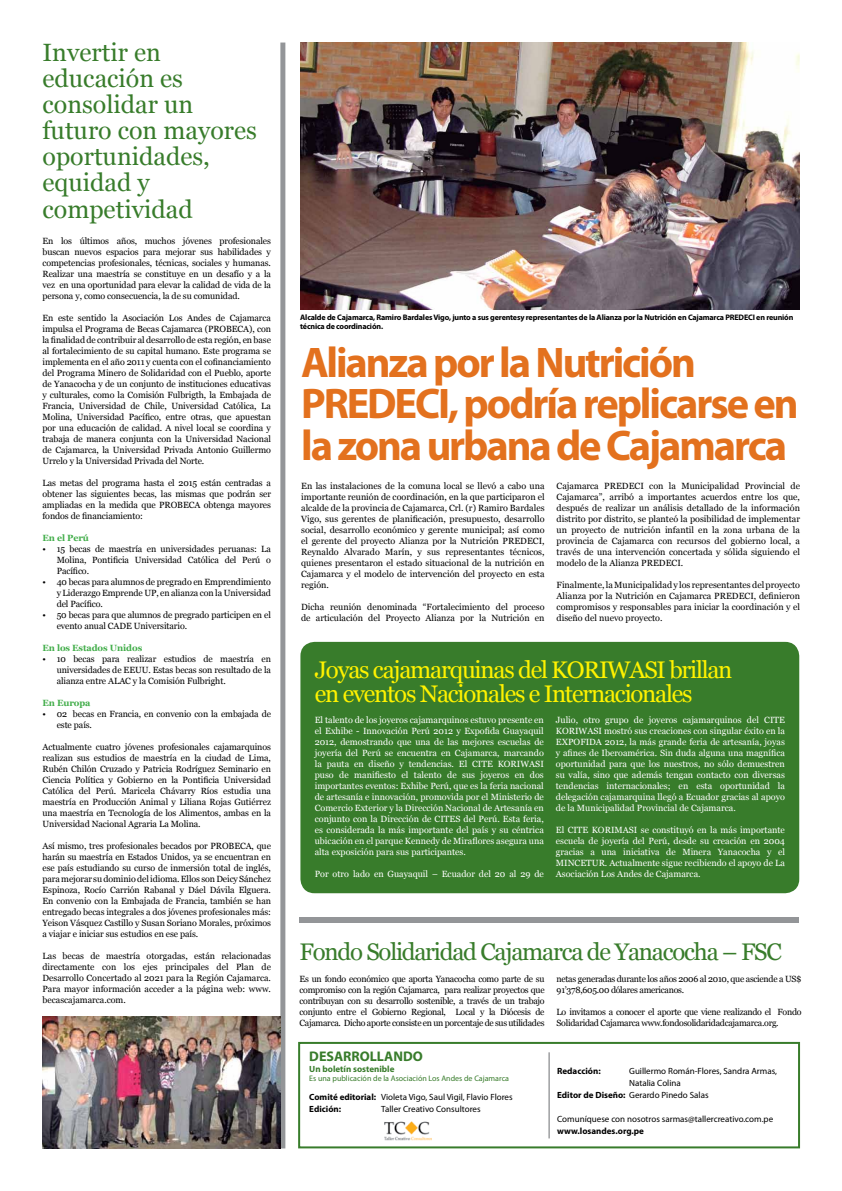
<style>
.page{position:relative;width:842px;height:1191px;background:#fff}
.page>*{position:absolute;margin:0;border:0;box-sizing:border-box;transform-origin:0 0}
.t1{font:700 43px/41.5px "Myriad Pro";letter-spacing:-.05em;color:#e3711e}
.t2{font:25px/26px "Georgia";color:#387c2b}
.t3{font:24px/24px "Georgia";letter-spacing:-.05em;color:#fff200}
.t4{font:24px "Georgia";letter-spacing:-.05em;color:#387c2b}
.t5{font:700 14px "Myriad Pro";color:#387c2b}
.t6{font:9px/11px "Georgia";letter-spacing:-.01em;color:#000;text-align:justify}
.t7{font:9px/11px "Georgia";color:#fff;text-align:justify}
.t8{font:9px/12px "Myriad Pro";color:#000}
.t9{font:9px/11px "Georgia";letter-spacing:-.03em;color:#000}
.t10{font:700 9px "Georgia";letter-spacing:-.01em;color:#41ad49}
.t11{font:700 9px "Myriad Pro";color:#000}
.t12{font:700 9px "Myriad Pro";color:#387c2b}
.t13{font:700 8px/9px "Myriad Pro";letter-spacing:-.02em;color:#000}
.t14{font:8px "Myriad Pro";color:#387c2b}
.s1{font-weight:700}
</style>
<div class="page">
<div style="left:280px;top:43px;width:5px;height:1105px;background:#939598"></div>
<div style="left:298px;top:1042px;width:502px;height:106px;border:2px solid #387c2b"></div>
<div style="left:300px;top:642px;width:499px;height:251px;background:#387c2b;border-radius:14px"></div>
<img style="left:300px;top:43px;width:500px;height:266px">
<img style="left:385px;top:1121px;width:47px;height:19px">
<hr style="left:549px;top:1052px;width:1px;height:86px;background:#6d6e71">
<div style="left:300px;top:917px;width:499px;height:6px;background:#939598"></div>
<img style="left:43px;top:1016px;width:237px;height:132px">
<h2 class="t2" style="left:43px;top:40px;width:216px">Invertir en educación es consolidar un futuro con mayores oportunidades, equidad y competividad</h2>
<p class="t6" style="left:43px;top:235px;width:230px">En los últimos años, muchos jóvenes profesionales buscan nuevos espacios para mejorar sus habilidades y competencias profesionales, técnicas, sociales y humanas.<br>Realizar una maestría se constituye en un desafío y a la vez en una oportunidad para elevar la calidad de vida de la persona y, como consecuencia, la de su comunidad.</p>
<p class="t6" style="left:43px;top:312px;width:230px">En este sentido la Asociación Los Andes de Cajamarca impulsa el Programa de Becas Cajamarca (PROBECA), con la finalidad de contribuir al desarrollo de esta región, en base al fortalecimiento de su capital humano. Este programa se implementa en el año 2011 y cuenta con el cofinanciamiento del Programa Minero de Solidaridad con el Pueblo, aporte de Yanacocha y de un conjunto de instituciones educativas y culturales, como la Comisión Fulbrigth, la Embajada de Francia, Universidad de Chile, Universidad Católica, La Molina, Universidad Pacífico, entre otras, que apuestan por una educación de calidad. A nivel local se coordina y trabaja de manera conjunta con la Universidad Nacional de Cajamarca, la Universidad Privada Antonio Guillermo Urrelo y la Universidad Privada del Norte.</p>
<p class="t6" style="left:43px;top:477px;width:230px">Las metas del programa hasta el 2015 están centradas a obtener las siguientes becas, las mismas que podrán ser ampliadas en la medida que PROBECA obtenga mayores fondos de financiamiento:</p>
<p class="t10" style="left:43px;top:532px;width:48px">En el Perú</p>
<p class="t6" style="left:57px;top:543px;width:216px;text-indent:-14px">• 15 becas de maestría en universidades peruanas: La Molina, Pontificia Universidad Católica del Perú o Pacífico.</p>
<p class="t6" style="left:57px;top:576px;width:216px;text-indent:-14px">• 40 becas para alumnos de pregrado en Emprendimiento y Liderazgo Emprende UP, en alianza con la Universidad del Pacífico.</p>
<p class="t6" style="left:57px;top:609px;width:216px;text-indent:-14px">• 50 becas para que alumnos de pregrado participen en el evento anual CADE Universitario.</p>
<p class="t10" style="left:43px;top:642px;width:101px">En los Estados Unidos</p>
<p class="t6" style="left:57px;top:653px;width:216px;text-indent:-14px">• 10 becas para realizar estudios de maestría en universidades de EEUU. Estas becas son resultado de la alianza entre ALAC y la Comisión Fulbright.</p>
<p class="t10" style="left:43px;top:697px;width:50px">En Europa</p>
<p class="t6" style="left:57px;top:708px;width:216px;text-indent:-14px">• 02 becas en Francia, en convenio con la embajada de este país.</p>
<p class="t6" style="left:43px;top:741px;width:230px">Actualmente cuatro jóvenes profesionales cajamarquinos realizan sus estudios de maestría en la ciudad de Lima, Rubén Chilón Cruzado y Patricia Rodríguez Seminario en Ciencia Política y Gobierno en la Pontificia Universidad Católica del Perú. Maricela Chávarry Ríos estudia una maestría en Producción Animal y Liliana Rojas Gutiérrez una maestría en Tecnología de los Alimentos, ambas en la Universidad Nacional Agraria La Molina.</p>
<p class="t6" style="left:43px;top:840px;width:230px">Así mismo, tres profesionales becados por PROBECA, que harán su maestría en Estados Unidos, ya se encuentran en ese país estudiando su curso de inmersión total de inglés, para mejorar su dominio del idioma. Ellos son Deicy Sánchez Espinoza, Rocío Carrión Rabanal y Dáel Dávila Elguera.<br>En convenio con la Embajada de Francia, también se han entregado becas integrales a dos jóvenes profesionales más:<br>Yeison Vásquez Castillo y Susan Soriano Morales, próximos a viajar e iniciar sus estudios en ese país.</p>
<p class="t6" style="left:43px;top:950px;width:230px">Las becas de maestría otorgadas, están relacionadas directamente con los ejes principales del Plan de Desarrollo Concertado al 2021 para la Región Cajamarca.<br>Para mayor información acceder a la página web: www. becascajamarca.com.</p>
<p class="t13" style="left:300px;top:312px;width:495px">Alcalde de Cajamarca, Ramiro Bardales Vigo, junto a sus gerentesy representantes de la Alianza por la Nutrición en Cajamarca PREDECI en reunión técnica de coordinación.</p>
<h1 class="t1" style="left:301px;top:340px;width:499px">Alianza por la Nutrición<br>PREDECI, podría replicarse en la zona urbana de Cajamarca</h1>
<p class="t6" style="left:301px;top:480px;width:245px">En las instalaciones de la comuna local se llevó a cabo una importante reunión de coordinación, en la que participaron el alcalde de la provincia de Cajamarca, Crl. (r) Ramiro Bardales Vigo, sus gerentes de planificación, presupuesto, desarrollo social, desarrollo económico y gerente municipal; así como el gerente del proyecto Alianza por la Nutrición PREDECI, Reynaldo Alvarado Marín, y sus representantes técnicos, quienes presentaron el estado situacional de la nutrición en Cajamarca y el modelo de intervención del proyecto en esta región.</p>
<p class="t6" style="left:301px;top:601px;width:245px">Dicha reunión denominada “Fortalecimiento del proceso de articulación del Proyecto Alianza por la Nutrición en</p>
<p class="t6" style="left:557px;top:480px;width:245px">Cajamarca PREDECI con la Municipalidad Provincial de Cajamarca”, arribó a importantes acuerdos entre los que, después de realizar un análisis detallado de la información distrito por distrito, se planteó la posibilidad de implementar un proyecto de nutrición infantil en la zona urbana de la provincia de Cajamarca con recursos del gobierno local, a través de una intervención concertada y sólida siguiendo el modelo de la Alianza PREDECI.</p>
<p class="t6" style="left:557px;top:579px;width:245px">Finalmente, la Municipalidad y los representantes del proyecto Alianza por la Nutrición en Cajamarca PREDECI, definieron compromisos y responsables para iniciar la coordinación y el diseño del nuevo proyecto.</p>
<h3 class="t3" style="left:315px;top:658px;width:419px">Joyas cajamarquinas del KORIWASI brillan en eventos Nacionales e Internacionales</h3>
<p class="t7" style="left:315px;top:714px;width:231px">El talento de los joyeros cajamarquinos estuvo presente en el Exhibe - Innovación Perú 2012 y Expofida Guayaquil 2012, demostrando que una de las mejores escuelas de joyería del Perú se encuentra en Cajamarca, marcando la pauta en diseño y tendencias. El CITE KORIWASI puso de manifiesto el talento de sus joyeros en dos importantes eventos: Exhibe Perú, que es la feria nacional de artesanía e innovación, promovida por el Ministerio de Comercio Exterior y la Dirección Nacional de Artesanía en conjunto con la Dirección de CITES del Perú. Esta feria, es considerada la más importante del país y su céntrica ubicación en el parque Kennedy de Miraflores asegura una alta exposición para sus participantes.</p>
<p class="t7" style="left:315px;top:868px;width:231px">Por otro lado en Guayaquil – Ecuador del 20 al 29 de</p>
<p class="t7" style="left:556px;top:714px;width:231px">Julio, otro grupo de joyeros cajamarquinos del CITE KORIWASI mostró sus creaciones con singular éxito en la EXPOFIDA 2012, la más grande feria de artesanía, joyas y afines de Iberoamérica. Sin duda alguna una magnífica oportunidad para que los nuestros, no sólo demuestren su valía, sino que además tengan contacto con diversas tendencias internacionales; en esta oportunidad la delegación cajamarquina llegó a Ecuador gracias al apoyo de la Municipalidad Provincial de Cajamarca.</p>
<p class="t7" style="left:556px;top:824px;width:231px">El CITE KORIMASI se constituyó en la más importante escuela de joyería del Perú, desde su creación en 2004 gracias a una iniciativa de Minera Yanacocha y el MINCETUR. Actualmente sigue recibiendo el apoyo de La Asociación Los Andes de Cajamarca.</p>
<h3 class="t4" style="left:300px;top:937px;width:484px">Fondo Solidaridad Cajamarca de Yanacocha – FSC</h3>
<p class="t6" style="left:300px;top:973px;width:247px">Es un fondo económico que aporta Yanacocha como parte de su compromiso con la región Cajamarca, para realizar proyectos que contribuyan con su desarrollo sostenible, a través de un trabajo conjunto entre el Gobierno Regional, Local y la Diócesis de Cajamarca. Dicho aporte consiste en un porcentaje de sus utilidades</p>
<p class="t9" style="left:557px;top:973px;width:246px">netas generadas durante los años 2006 al 2010, que asciende a US$<br>91’378,605.00 dólares americanos.</p>
<p class="t9" style="left:557px;top:1006px;width:247px">Lo invitamos a conocer el aporte que viene realizando el Fondo<br>Solidaridad Cajamarca www.fondosolidaridadcajamarca.org.</p>
<h3 class="t5" style="left:309px;top:1046px;width:115px">DESARROLLANDO</h3>
<p class="t12" style="left:309px;top:1062px;width:87px">Un boletín sostenible</p>
<p class="t14" style="left:309px;top:1073px;width:201px">Es una publicación de la Asociación Los Andes de Cajamarca</p>
<p class="t8" style="left:309px;top:1090px;width:205px"><span class="s1">Comité editorial:</span> Violeta Vigo, Saul Vigil, Flavio Flores<br><span class="s1">Edición:</span></p>
<p class="t8" style="left:381px;top:1102px;width:101px">Taller Creativo Consultores</p>
<p class="t11" style="left:557px;top:1065px;width:45px">Redacción:</p>
<p class="t8" style="left:629px;top:1065px;width:149px">Guillermo Román-Flores, Sandra Armas,</p>
<p class="t8" style="left:629px;top:1077px;width:53px">Natalia Colina</p>
<p class="t8" style="left:557px;top:1089px;width:153px"><span class="s1">Editor de Diseño:</span> Gerardo Pinedo Salas</p>
<p class="t8" style="left:557px;top:1113px;width:218px">Comuníquese con nosotros sarmas@tallercreativo.com.pe</p>
<p class="t11" style="left:557px;top:1125px;width:88px">www.losandes.org.pe</p>
</div>
